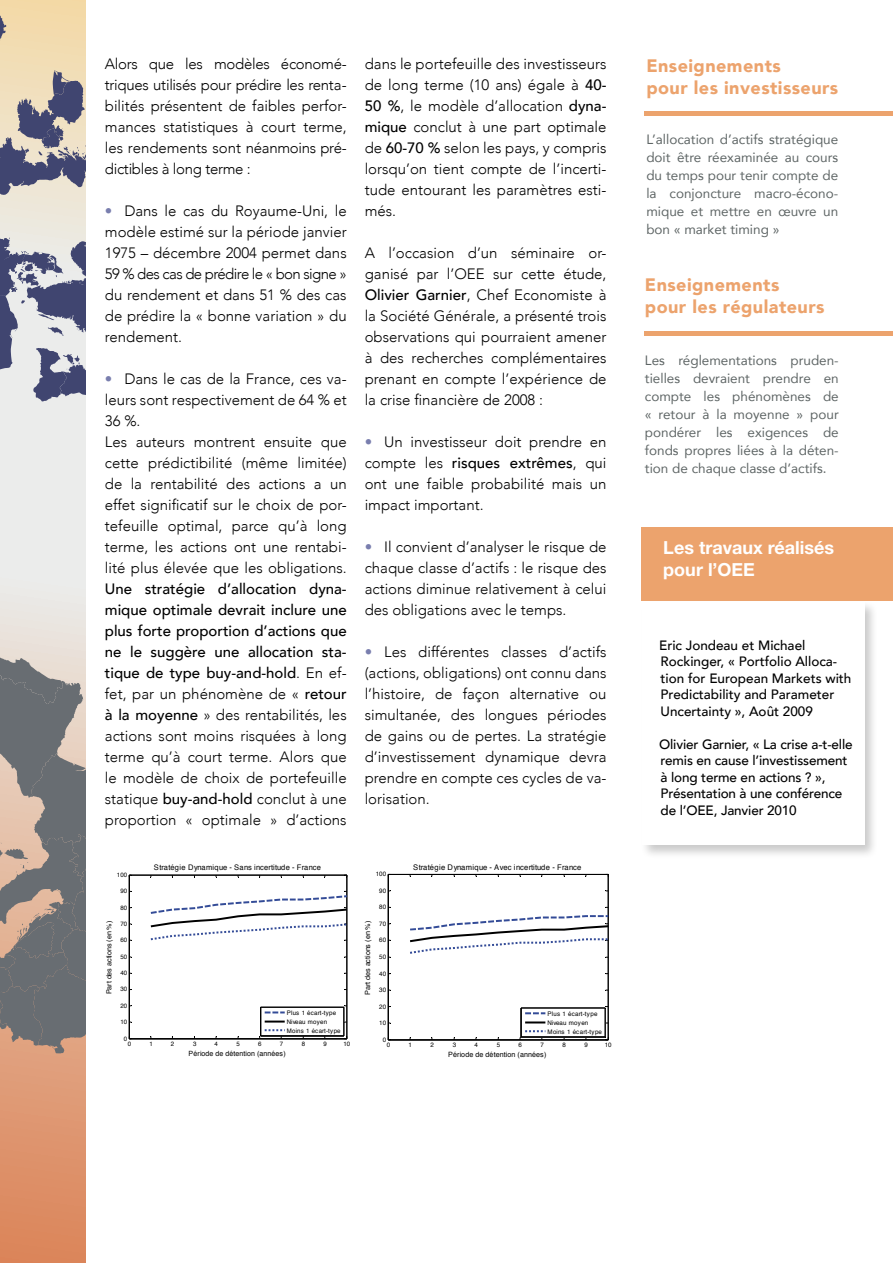
<style>
.page{position:relative;width:893px;height:1263px;background:#fff}
.page>*{position:absolute;margin:0;border:0;box-sizing:border-box;transform-origin:0 0}
.t1{font:900 18px/21.6px "Avenir";letter-spacing:.025em;color:#eca36d}
.t2{font:700 18px/21.6px "Helvetica Neue LT Std";color:#fff}
.t3{font:300 15px/21px "Avenir";color:#000;text-align:justify}
.t4{font:13.5px/18px "Avenir";color:#5e6565;text-align:justify}
.t5{font:500 13.5px/16.5px "Avenir";color:#000}
.t6{font:7.8px "Helvetica";letter-spacing:.04em;color:#000}
.t7{font:7.65px "Helvetica";letter-spacing:.04em;color:#000}
.t8{font:7.2px "Helvetica";letter-spacing:.015em;color:#000}
.t9{font:7.05px "Helvetica";letter-spacing:-.02em;color:#000}
.t10{font:6.3px/9px "Helvetica";letter-spacing:.015em;color:#000}
.t11{font:6.15px/8.9px "Helvetica";letter-spacing:.015em;color:#000}
.s1{font-weight:400;color:#797eae}
.s2{font-weight:500}
</style>
<div class="page">
<div style="left:640px;top:600px;width:238px;height:259px;background:#000;opacity:.21"></div>
<div style="left:642px;top:602px;width:222px;height:242px;background:#fff"></div>
<div style="left:645px;top:331px;width:248px;height:5px;background:#eca36d"></div>
<svg style="left:0;top:0;width:85px;height:1263px;background:#e4c1ad"></svg>
<svg style="left:0;top:653px;width:86px;height:406px;background:#8c8582"></svg>
<svg style="left:0;top:2px;width:85px;height:206px;background:#beb2a6"></svg>
<svg style="left:0;top:215px;width:86px;height:211px;background:#b0b2bf"></svg>
<div style="left:641px;top:527px;width:252px;height:74px;background:#eca36d"></div>
<hr style="left:645px;top:111px;width:248px;height:4px;background:#eca36d">
<hr style="left:129px;top:875px;width:218px;height:1px;background:#000">
<hr style="left:129px;top:1038px;width:218px;height:1px;background:#000">
<hr style="left:347px;top:875px;width:1px;height:164px;background:#000">
<hr style="left:129px;top:875px;width:1px;height:164px;background:#000">
<svg style="left:150px;top:891px;width:197px;height:50px"></svg>
<div style="left:261px;top:1007px;width:83px;height:29px;border:1px solid #fff"></div>
<hr style="left:261px;top:1007px;width:83px;height:1px;background:#000">
<hr style="left:261px;top:1036px;width:83px;height:1px;background:#000">
<svg style="left:344px;top:1005px;width:4px;height:34px"></svg>
<svg style="left:259px;top:1007px;width:26px;height:31px"></svg>
<div style="left:388px;top:874px;width:220px;height:166px;border:1px solid #fff"></div>
<hr style="left:388px;top:874px;width:220px;height:1px;background:#000">
<hr style="left:388px;top:1040px;width:220px;height:1px;background:#000">
<hr style="left:608px;top:874px;width:1px;height:166px;background:#000">
<hr style="left:388px;top:874px;width:1px;height:166px;background:#000">
<svg style="left:410px;top:915px;width:199px;height:43px"></svg>
<div style="left:521px;top:1008px;width:84px;height:29px;border:1px solid #fff"></div>
<hr style="left:521px;top:1008px;width:84px;height:1px;background:#000">
<hr style="left:521px;top:1037px;width:84px;height:1px;background:#000">
<svg style="left:605px;top:1006px;width:4px;height:35px"></svg>
<svg style="left:520px;top:1008px;width:25px;height:32px"></svg>
<p class="t3" style="left:105px;top:53px;width:243px">Alors que les modèles économé&shy;triques utilisés pour prédire les renta&shy;bilités présentent de faibles perfor&shy;mances statistiques à court terme, les rendements sont néanmoins pré&shy;dictibles à long terme :</p>
<p class="t3" style="left:105px;top:200px;width:243px"><span class="s1">•</span> Dans le cas du Royaume-Uni, le modèle estimé sur la période janvier 1975 – décembre 2004 permet dans 59 % des cas de prédire le « bon signe » du rendement et dans 51 % des cas de prédire la « bonne variation » du rendement.</p>
<p class="t3" style="left:105px;top:368px;width:243px;text-align:left"><span class="s1">•</span> Dans le cas de la France, ces va&shy;leurs sont respectivement de 64 % et<br>36 %.<br>Les auteurs montrent ensuite que cette prédictibilité (même limitée) de la rentabilité des actions a un effet significatif sur le choix de por&shy;tefeuille optimal, parce qu’à long terme, les actions ont une rentabi&shy;lité plus élevée que les obligations.</p>
<p class="t3" style="left:105px;top:578px;width:243px"><span class="s2">Une stratégie d’allocation dyna&shy;mique optimale devrait inclure une plus forte proportion d’actions que ne le suggère une allocation sta&shy;tique de type buy-and-hold</span>. En ef&shy;fet, par un phénomène de « <span class="s2">retour à la moyenne</span> » des rentabilités, les actions sont moins risquées à long terme qu’à court terme. Alors que le modèle de choix de portefeuille statique <span class="s2">buy-and-hold</span> conclut à une proportion « optimale » d’actions</p>
<p class="t3" style="left:365px;top:53px;width:243px">dans le portefeuille des investisseurs de long terme (10 ans) égale à <span class="s2">40- 50 %</span>, le modèle d’allocation <span class="s2">dyna&shy;mique</span> conclut à une part optimale de <span class="s2">60-70 %</span> selon les pays, y compris lorsqu’on tient compte de l’incerti&shy;tude entourant les paramètres esti&shy;més.</p>
<p class="t3" style="left:365px;top:242px;width:243px">A l’occasion d’un séminaire or&shy;ganisé par l’OEE sur cette étude, <span class="s2">Olivier Garnier</span>, Chef Economiste à la Société Générale, a présenté trois observations qui pourraient amener à des recherches complémentaires prenant en compte l’expérience de la crise financière de 2008 :</p>
<p class="t3" style="left:365px;top:431px;width:243px"><span class="s1">•</span> Un investisseur doit prendre en compte les <span class="s2">risques extrêmes</span>, qui ont une faible probabilité mais un impact important.</p>
<p class="t3" style="left:365px;top:536px;width:243px"><span class="s1">•</span> Il convient d’analyser le risque de chaque classe d’actifs : le risque des actions diminue relativement à celui des obligations avec le temps.</p>
<p class="t3" style="left:365px;top:641px;width:243px"><span class="s1">•</span> Les différentes classes d’actifs (actions, obligations) ont connu dans l’histoire, de façon alternative ou simultanée, des longues périodes de gains ou de pertes. La stratégie d’investissement dynamique devra prendre en compte ces cycles de va&shy;lorisation.</p>
<p class="t1" style="left:646px;top:54px;width:193px">Enseignements<br>pour les investisseurs</p>
<p class="t4" style="left:646px;top:130px;width:193px">L’allocation d’actifs stratégique doit être réexaminée au cours du temps pour tenir compte de la conjoncture macro-écono&shy;mique et mettre en œuvre un bon « market timing »</p>
<p class="t1" style="left:645px;top:273px;width:181px">Enseignements pour les régulateurs</p>
<p class="t4" style="left:645px;top:351px;width:195px">Les réglementations pruden&shy;tielles devraient prendre en compte les phénomènes de « retour à la moyenne » pour pondérer les exigences de fonds propres liées à la déten&shy;tion de chaque classe d’actifs.</p>
<p class="t2" style="left:663px;top:537px;width:172px">Les travaux réalisés pour l’OEE</p>
<p class="t5" style="left:659px;top:636px;width:194px">Eric Jondeau et Michael<br>Rockinger, « Portfolio Alloca&shy;tion for European Markets with<br>Predictability and Parameter<br>Uncertainty », Août 2009</p>
<p class="t5" style="left:659px;top:735px;width:195px">Olivier Garnier, « La crise a-t-elle remis en cause l’investissement à long terme en actions ? »,<br>Présentation à une conférence de l’OEE, Janvier 2010</p>
<p class="t11" style="left:117px;top:871px;width:12px">100</p>
<p class="t7" style="left:154px;top:862px;width:169px">Stratégie Dynamique - Sans incertitude - France</p>
<p class="t10" style="left:376px;top:870px;width:12px">100</p>
<p class="t6" style="left:413px;top:861px;width:170px">Stratégie Dynamique - Avec incertitude - France</p>
<p class="t11" style="left:120px;top:887px;width:8px">90</p>
<p class="t10" style="left:379px;top:886px;width:8px">90</p>
<p class="t11" style="left:120px;top:903px;width:8px">80</p>
<p class="t10" style="left:379px;top:903px;width:8px">80</p>
<p class="t9" style="left:104px;top:994px;width:75px;rotate:-90deg">Part des actions (en %)</p>
<p class="t11" style="left:120px;top:919px;width:8px">70</p>
<p class="t11" style="left:120px;top:936px;width:8px">60</p>
<p class="t11" style="left:120px;top:952px;width:8px">50</p>
<p class="t11" style="left:120px;top:969px;width:8px">40</p>
<p class="t11" style="left:120px;top:985px;width:8px">30</p>
<p class="t9" style="left:362px;top:995px;width:76px;rotate:-90deg">Part des actions (en %)</p>
<p class="t10" style="left:379px;top:919px;width:8px">70</p>
<p class="t10" style="left:379px;top:936px;width:8px">60</p>
<p class="t10" style="left:379px;top:953px;width:8px">50</p>
<p class="t10" style="left:379px;top:969px;width:8px">40</p>
<p class="t10" style="left:379px;top:985px;width:8px">30</p>
<p class="t11" style="left:120px;top:1001px;width:8px">20</p>
<p class="t11" style="left:120px;top:1018px;width:8px">10</p>
<p class="t11" style="left:287px;top:1008px;width:55px">Plus 1 écart-type<br>Niveau moyen<br>Moins 1 écart-type</p>
<p class="t11" style="left:124px;top:1034px;width:5px">0</p>
<p class="t11" style="left:128px;top:1040px;width:5px">0</p>
<p class="t11" style="left:149px;top:1040px;width:5px">1</p>
<p class="t11" style="left:171px;top:1040px;width:5px">2</p>
<p class="t11" style="left:193px;top:1040px;width:5px">3</p>
<p class="t11" style="left:215px;top:1040px;width:5px">4</p>
<p class="t11" style="left:237px;top:1040px;width:5px">5</p>
<p class="t11" style="left:258px;top:1040px;width:5px">6</p>
<p class="t11" style="left:280px;top:1040px;width:5px">7</p>
<p class="t11" style="left:302px;top:1040px;width:5px">8</p>
<p class="t11" style="left:323px;top:1040px;width:5px">9</p>
<p class="t11" style="left:343px;top:1040px;width:8px">10</p>
<p class="t10" style="left:379px;top:1002px;width:8px">20</p>
<p class="t10" style="left:379px;top:1018px;width:8px">10</p>
<p class="t10" style="left:547px;top:1009px;width:56px">Plus 1 écart-type<br>Niveau moyen<br>Moins 1 écart-type</p>
<p class="t10" style="left:383px;top:1035px;width:5px">0</p>
<p class="t10" style="left:387px;top:1041px;width:5px">0</p>
<p class="t10" style="left:409px;top:1041px;width:5px">1</p>
<p class="t10" style="left:430px;top:1041px;width:5px">2</p>
<p class="t10" style="left:453px;top:1041px;width:5px">3</p>
<p class="t10" style="left:474px;top:1041px;width:5px">4</p>
<p class="t10" style="left:497px;top:1041px;width:5px">5</p>
<p class="t10" style="left:519px;top:1041px;width:5px">6</p>
<p class="t10" style="left:540px;top:1041px;width:5px">7</p>
<p class="t10" style="left:563px;top:1041px;width:5px">8</p>
<p class="t10" style="left:584px;top:1041px;width:5px">9</p>
<p class="t10" style="left:605px;top:1041px;width:8px">10</p>
<p class="t8" style="left:188px;top:1047px;width:99px">Période de détention (années)</p>
<p class="t8" style="left:448px;top:1049px;width:100px">Période de détention (années)</p>
</div>
